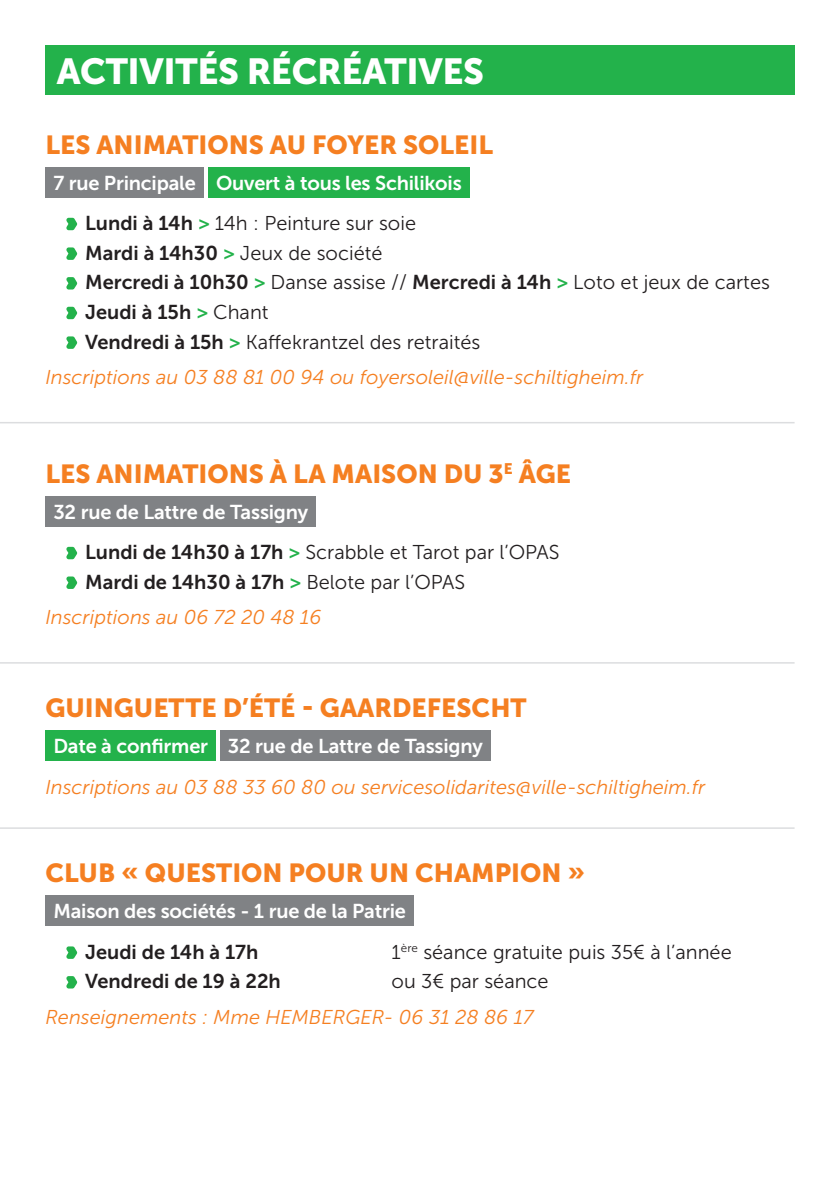
<style>
.page{position:relative;width:840px;height:1191px;background:#fff}
.page>*{position:absolute;margin:0;border:0;box-sizing:border-box;transform-origin:0 0}
.t1{font:36px "Museo Sans 900";letter-spacing:-.01em;color:#fff}
.t2{font:26px "Museo Sans 900";color:#f57f21}
.t3{font:italic 20px/35.4px "Museo Sans 300";color:#f57f21}
.t4{font:20px/29.6px "Museo Sans 300";color:#231f20}
.t5{font:20px "Museo Sans 700";letter-spacing:-.01em;color:#fff}
.t6{font:20px/29.6px "Museo Sans 700";color:#231f20}
.s1{font-family:"Museo Sans 700"}
.s2{font-family:"Museo Sans 700";color:#23b24b}
.s3{color:#23b24b}
.s4{font-family:"Museo Sans 300"}
.s5{font-family:"Museo Sans 700";font-style:normal;color:#231f20}
.s6{font-family:"Museo Sans 700";font-style:normal;color:#23b24b}
.s7{font-style:normal;color:#231f20}
</style>
<div class="page">
<div style="left:45px;top:45px;width:749px;height:50px;background:#23b24b"></div>
<div style="left:45px;top:496px;width:271px;height:30px;background:#808285"></div>
<svg style="left:66px;top:547px;width:11px;height:12px"></svg>
<svg style="left:66px;top:576px;width:11px;height:13px"></svg>
<div style="left:45px;top:895px;width:368px;height:31px;background:#808285"></div>
<svg style="left:66px;top:946px;width:11px;height:13px"></svg>
<svg style="left:66px;top:976px;width:11px;height:12px"></svg>
<div style="left:208px;top:167px;width:261px;height:30px;background:#23b24b"></div>
<div style="left:45px;top:167px;width:159px;height:30px;background:#808285"></div>
<svg style="left:66px;top:218px;width:11px;height:12px"></svg>
<svg style="left:66px;top:277px;width:11px;height:12px"></svg>
<svg style="left:66px;top:336px;width:11px;height:13px"></svg>
<svg style="left:66px;top:247px;width:11px;height:13px"></svg>
<svg style="left:66px;top:307px;width:11px;height:12px"></svg>
<hr style="left:0;top:662px;width:794px;height:1px;background:#dcdddf">
<hr style="left:0;top:422px;width:794px;height:1px;background:#dcdddf">
<div style="left:220px;top:730px;width:270px;height:31px;background:#808285"></div>
<div style="left:45px;top:730px;width:171px;height:31px;background:#23b24b"></div>
<hr style="left:0;top:827px;width:794px;height:2px;background:#dcdddf">
<h1 class="t1" style="left:57px;top:51px;width:428px">ACTIVITÉS RÉCRÉATIVES</h1>
<h2 class="t2" style="left:45px;top:130px;width:449px">LES ANIMATIONS AU FOYER SOLEIL</h2>
<p class="t5" style="left:53px;top:171px;width:409px">7 rue Principale Ouvert à tous les Schilikois</p>
<p class="t4" style="left:85px;top:208px;width:686px"><span class="s1">Lundi à 14h</span> <span class="s2">&gt;</span> 14h : Peinture sur soie<br><span class="s1">Mardi à 14h30</span> <span class="s2">&gt;</span> Jeux de société<br><span class="s1">Mercredi à 10h30</span> <span class="s2">&gt;</span> Danse assise // <span class="s1">Mercredi à 14h</span> <span class="s2">&gt;</span> Loto et jeux de cartes</p>
<p class="t6" style="left:85px;top:297px;width:185px">Jeudi à 15h <span class="s3">&gt;</span> <span class="s4">Chant</span></p>
<p class="t3" style="left:45px;top:324px;width:599px;text-indent:40px"><span class="s5">Vendredi à 15h</span> <span class="s6">&gt;</span> <span class="s7">Kaffekrantzel des retraités<br></span>Inscriptions au 03 88 81 00 94 ou foyersoleil@ville-schiltigheim.fr</p>
<h2 class="t2" style="left:45px;top:459px;width:527px">LES ANIMATIONS À LA MAISON DU 3<sup>E</sup> ÂGE</h2>
<p class="t5" style="left:53px;top:500px;width:256px">32 rue de Lattre de Tassigny</p>
<p class="t4" style="left:85px;top:537px;width:476px"><span class="s1">Lundi de 14h30 à 17h</span> <span class="s2">&gt;</span> Scrabble et Tarot par l’OPAS</p>
<p class="t6" style="left:85px;top:567px;width:381px">Mardi de 14h30 à 17h <span class="s3">&gt;</span> <span class="s4">Belote par l’OPAS</span></p>
<p class="t3" style="left:45px;top:599px;width:277px">Inscriptions au 06 72 20 48 16</p>
<h2 class="t2" style="left:45px;top:693px;width:482px">GUINGUETTE D’ÉTÉ - GAARDEFESCHT</h2>
<p class="t5" style="left:53px;top:735px;width:156px">Date à confirmer</p>
<p class="t5" style="left:228px;top:735px;width:256px">32 rue de Lattre de Tassigny</p>
<p class="t3" style="left:45px;top:769px;width:661px">Inscriptions au 03 88 33 60 80 ou servicesolidarites@ville-schiltigheim.fr</p>
<h2 class="t2" style="left:45px;top:858px;width:541px">CLUB « QUESTION POUR UN CHAMPION »</h2>
<p class="t5" style="left:53px;top:900px;width:354px">Maison des sociétés - 1 rue de la Patrie</p>
<p class="t4" style="left:391px;top:937px;width:341px">1<sup>ère</sup> séance gratuite puis 35€ à l’année ou 3€ par séance</p>
<p class="t6" style="left:85px;top:937px;width:197px">Jeudi de 14h à 17h<br>Vendredi de 19 à 22h</p>
<p class="t3" style="left:45px;top:999px;width:489px">Renseignements : Mme HEMBERGER- 06 31 28 86 17</p>
</div>
